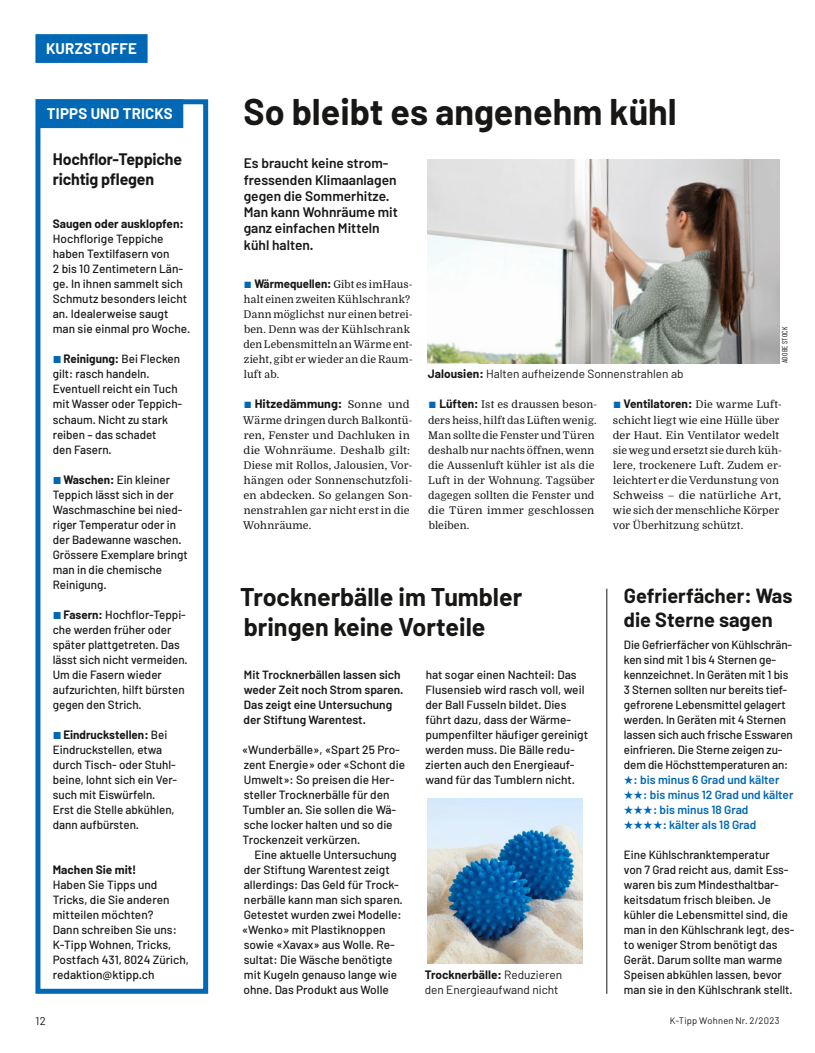
<style>
.page{position:relative;width:815px;height:1053px;background:#fff}
.page>*{position:absolute;margin:0;border:0;box-sizing:border-box;transform-origin:0 0}
.t1{font:700 36.25px "Barlow";color:#181716}
.t2{font:700 25px/30px "Barlow";color:#181716}
.t3{font:700 20px/24px "Barlow";color:#181716}
.t4{font:700 16.25px/19.5px "Barlow";letter-spacing:-.01em;color:#181716}
.t5{font:700 15px "Barlow";letter-spacing:.01em;color:#fff}
.t6{font:600 13.75px/16.2px "Barlow";color:#181716}
.t7{font:500 11.88px/15px "Barlow";color:#181716}
.t8{font:600 11.88px/15px "Barlow";color:#181716}
.t9{font:11.88px/15px "Barlow";color:#181716}
.t10{font:700 11.88px "Barlow";color:#181716}
.t11{font:600 11.88px "Barlow";color:#0068b4}
.t12{font:700 11.88px "Barlow";color:#181716;scale:1.04 1}
.t13{font:11.25px "Barlow";color:#181716}
.t14{font:10.62px/15px "Domine";letter-spacing:.015em;color:#181716}
.t15{font:9.38px "Barlow";letter-spacing:.025em;color:#181716}
.t16{font:7.5px "Barlow Condensed";letter-spacing:.03em;color:#181716}
.s1{font-family:"National";font-weight:400;color:#0068b4}
.s2{font-weight:700}
.s3{font-family:"National";font-weight:400;font-size:10.62px;color:#0068b4}
.s4{font-family:"Domine";font-weight:400;font-size:10.62px}
.s5{font-family:"National";color:#0068b4}
.s6{font-family:"Barlow";font-weight:700;font-size:11.88px}
</style>
<div class="page">
<img style="left:427px;top:798px;width:155px;height:165px">
<div style="left:35px;top:34px;width:113px;height:29px;background:#0068b4"></div>
<hr style="left:607px;top:588px;width:1px;height:405px;background:#181716">
<svg style="left:35px;top:99px;width:174px;height:895px"></svg>
<div style="left:36px;top:99px;width:147px;height:29px;background:#0068b4"></div>
<img style="left:428px;top:159px;width:352px;height:204px">
<p class="t5" style="left:46px;top:39px;width:92px">KURZSTOFFE</p>
<p class="t5" style="left:47px;top:104px;width:127px">TIPPS UND TRICKS</p>
<h3 class="t4" style="left:53px;top:149px;width:131px">Hochflor-Teppiche richtig pflegen</h3>
<p class="t10" style="left:53px;top:217px;width:132px">Saugen oder ausklopfen:</p>
<p class="t7" style="left:53px;top:231px;width:139px">Hochflorige Teppiche haben Textilfasern von<br>2 bis 10 Zentimetern Län&shy;ge. In ihnen sammelt sich<br>Schmutz besonders leicht an. Idealerweise saugt man sie einmal pro Woche.</p>
<p class="t7" style="left:53px;top:351px;width:131px"><span class="s1">■</span> <span class="s2">Reinigung:</span> Bei Flecken gilt: rasch handeln.<br>Eventuell reicht ein Tuch mit Wasser oder Teppich&shy;schaum. Nicht zu stark reiben – das schadet<br>den Fasern.</p>
<p class="t7" style="left:53px;top:471px;width:136px"><span class="s1">■</span> <span class="s2">Waschen:</span> Ein kleiner<br>Teppich lässt sich in der<br>Waschmaschine bei nied&shy;riger Temperatur oder in der Badewanne waschen.<br>Grössere Exemplare bringt man in die chemische<br>Reinigung.</p>
<p class="t7" style="left:53px;top:606px;width:136px"><span class="s1">■</span> <span class="s2">Fasern:</span> Hochflor-Teppi&shy;che werden früher oder später plattgetreten. Das lässt sich nicht vermeiden.<br>Um die Fasern wieder aufzurichten, hilft bürsten gegen den Strich.</p>
<p class="t7" style="left:53px;top:726px;width:126px"><span class="s1">■</span> <span class="s2">Eindruckstellen:</span> Bei<br>Eindruckstellen, etwa durch Tisch- oder Stuhl&shy;beine, lohnt sich ein Ver&shy;such mit Eiswürfeln.<br>Erst die Stelle abkühlen, dann aufbürsten.</p>
<p class="t10" style="left:53px;top:862px;width:85px">Machen Sie mit!</p>
<p class="t7" style="left:53px;top:876px;width:137px">Haben Sie Tipps und<br>Tricks, die Sie anderen mitteilen möchten?<br>Dann schreiben Sie uns:<br>K-Tipp Wohnen, Tricks,<br>Postfach 431, 8024 Zürich, redaktion@ktipp.ch</p>
<h1 class="t1" style="left:243px;top:89px;width:435px">So bleibt es angenehm kühl</h1>
<p class="t6" style="left:244px;top:155px;width:156px">Es braucht keine strom&shy;fressenden Klimaanlagen gegen die Sommerhitze.<br>Man kann Wohnräume mit ganz einfachen Mitteln kühl halten.</p>
<p class="t10" style="left:244px;top:277px;width:170px"><span class="s3">■</span> Wärmequellen: <span class="s4">Gibt es imHaus-</span></p>
<p class="t14" style="left:243px;top:292px;width:171px">halt einen zweiten Kühlschrank?<br>Dann möglichst nur einen betrei&shy;ben. Denn was der Kühlschrank den Lebensmitteln an Wärme ent&shy;zieht, gibt er wieder an die Raum&shy;luft ab.</p>
<p class="t12" style="left:244px;top:397px;width:161px"><span class="s3">■</span> Hitzedämmung: <span class="s4">Sonne und</span></p>
<p class="t14" style="left:243px;top:412px;width:171px">Wärme dringen durch Balkontü&shy;ren, Fenster und Dachluken in die Wohnräume. Deshalb gilt:<br>Diese mit Rollos, Jalousien, Vor&shy;hängen oder Sonnenschutzfoli&shy;en abdecken. So gelangen Son&shy;nenstrahlen gar nicht erst in die<br>Wohnräume.</p>
<p class="t16" style="left:780px;top:363px;width:38px;rotate:-90deg">ADOBE STOCK</p>
<p class="t9" style="left:428px;top:366px;width:257px"><span class="s2">Jalousien:</span> Halten aufheizende Sonnenstrahlen ab</p>
<p class="t14" style="left:428px;top:397px;width:171px"><span class="s5">■</span> <span class="s6">Lüften:</span> Ist es draussen beson&shy;ders heiss, hilft das Lüften wenig.<br>Man sollte die Fenster und Türen deshalb nur nachts öffnen, wenn die Aussenluft kühler ist als die<br>Luft in der Wohnung. Tagsüber dagegen sollten die Fenster und die Türen immer geschlossen bleiben.</p>
<p class="t10" style="left:613px;top:397px;width:171px"><span class="s3">■</span> Ventilatoren: <span class="s4">Die warme Luft-</span></p>
<p class="t14" style="left:613px;top:412px;width:171px">schicht liegt wie eine Hülle über der Haut. Ein Ventilator wedelt sie weg und ersetzt sie durch küh&shy;lere, trockenere Luft. Zudem er&shy;leichtert er die Verdunstung von<br>Schweiss – die natürliche Art, wie sich der menschliche Körper vor Überhitzung schützt.</p>
<h2 class="t2" style="left:240px;top:582px;width:284px">Trocknerbälle im Tumbler bringen keine Vorteile</h2>
<p class="t8" style="left:244px;top:666px;width:161px">Mit Trocknerbällen lassen sich weder Zeit noch Strom sparen.<br>Das zeigt eine Untersuchung der Stiftung Warentest.</p>
<p class="t7" style="left:242px;top:741px;width:165px">«Wunderbälle», «Spart 25 Pro&shy;zent Energie» oder «Schont die<br>Umwelt»: So preisen die Her&shy;steller Trocknerbälle für den<br>Tumbler an. Sie sollen die Wä&shy;sche locker halten und so die<br>Trockenzeit verkürzen.</p>
<p class="t7" style="left:242px;top:846px;width:162px;text-indent:12px">Eine aktuelle Untersuchung der Stiftung Warentest zeigt allerdings: Das Geld für Trock&shy;nerbälle kann man sich sparen.<br>Getestet wurden zwei Modelle: «Wenko» mit Plastiknoppen sowie «Xavax» aus Wolle. Re&shy;sultat: Die Wäsche benötigte mit Kugeln genauso lange wie ohne. Das Produkt aus Wolle</p>
<p class="t7" style="left:425px;top:666px;width:164px">hat sogar einen Nachteil: Das<br>Flusensieb wird rasch voll, weil der Ball Fusseln bildet. Dies führt dazu, dass der Wärme&shy;pumpenfilter häufiger gereinigt werden muss. Die Bälle redu&shy;zierten auch den Energieauf&shy;wand für das Tumblern nicht.</p>
<p class="t9" style="left:425px;top:966px;width:139px"><span class="s2">Trocknerbälle:</span> Reduzieren den Energieaufwand nicht</p>
<h3 class="t3" style="left:624px;top:583px;width:170px">Gefrierfächer: Was die Sterne sagen</h3>
<p class="t7" style="left:624px;top:636px;width:170px">Die Gefrierfächer von Kühlschrän&shy;ken sind mit 1 bis 4 Sternen ge&shy;kennzeichnet. In Geräten mit 1 bis 3 Sternen sollten nur bereits tief&shy;gefrorene Lebensmittel gelagert werden. In Geräten mit 4 Sternen lassen sich auch frische Esswaren einfrieren. Die Sterne zeigen zu&shy;dem die Höchsttemperaturen an:</p>
<p class="t11" style="left:624px;top:772px;width:157px">★: bis minus 6 Grad und kälter</p>
<p class="t11" style="left:624px;top:787px;width:171px">★★: bis minus 12 Grad und kälter</p>
<p class="t11" style="left:624px;top:802px;width:126px">★★★: bis minus 18 Grad</p>
<p class="t11" style="left:624px;top:817px;width:134px">★★★★: kälter als 18 Grad</p>
<p class="t7" style="left:624px;top:846px;width:172px">Eine Kühlschranktemperatur<br>von 7 Grad reicht aus, damit Ess&shy;waren bis zum Mindesthaltbar&shy;keitsdatum frisch bleiben. Je kühler die Lebensmittel sind, die man in den Kühlschrank legt, des&shy;to weniger Strom benötigt das<br>Gerät. Darum sollte man warme<br>Speisen abkühlen lassen, bevor man sie in den Kühlschrank stellt.</p>
<p class="t13" style="left:35px;top:1013px;width:12px">12</p>
<p class="t15" style="left:670px;top:1014px;width:111px">K-Tipp Wohnen Nr. 2/2023</p>
</div>
